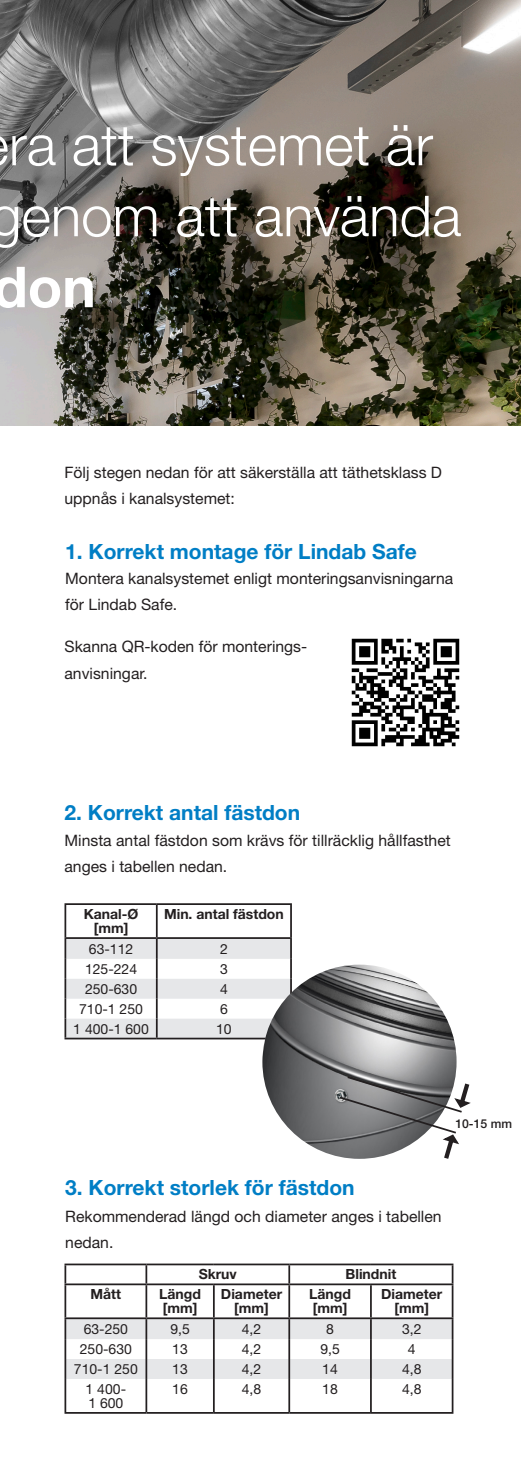
<style>
.page{position:relative;width:521px;height:1474px;background:#fff}
.page>*{position:absolute;margin:0;border:0;box-sizing:border-box;transform-origin:0 0}
.t1{font:300 56.52px/70.9px "Helvetica Neue LT Pro";color:#fff;text-align:center}
.t2{font:700 56.52px "Helvetica Neue LT Pro";color:#fff}
.Rubrik_bröd{font:700 21px "Helvetica Neue LT Pro";color:#007ec5}
.t3{font:15.75px/26.2px "Helvetica Neue LT Pro";color:#231f20}
.t4{font:14px/14px "Helvetica Neue LT Pro";color:#231f20}
.t5{font:700 14px/14px "Helvetica Neue LT Pro";color:#231f20}
.t6{font:500 12.25px "Helvetica Neue LT Pro";color:#231f20}
</style>
<div class="page">
<img style="left:0;top:0;width:521px;height:425px">
<hr style="left:64px;top:1263px;width:82px;height:2px;background:#231f20">
<svg style="left:64px;top:1265px;width:2px;height:18px"></svg>
<hr style="left:146px;top:1263px;width:68px;height:2px;background:#231f20">
<hr style="left:214px;top:1263px;width:75px;height:2px;background:#231f20">
<hr style="left:289px;top:1263px;width:82px;height:2px;background:#231f20">
<svg style="left:288px;top:1265px;width:2px;height:18px"></svg>
<hr style="left:371px;top:1263px;width:82px;height:2px;background:#231f20">
<svg style="left:452px;top:1265px;width:1px;height:18px"></svg>
<hr style="left:64px;top:1283px;width:82px;height:2px;background:#231f20">
<hr style="left:64px;top:1285px;width:2px;height:32px;background:#231f20">
<hr style="left:146px;top:1283px;width:68px;height:2px;background:#231f20">
<hr style="left:214px;top:1283px;width:75px;height:2px;background:#231f20">
<hr style="left:213px;top:1285px;width:2px;height:32px;background:#231f20">
<hr style="left:289px;top:1283px;width:82px;height:2px;background:#231f20">
<hr style="left:288px;top:1285px;width:2px;height:32px;background:#231f20">
<hr style="left:371px;top:1283px;width:82px;height:2px;background:#231f20">
<hr style="left:370px;top:1285px;width:2px;height:32px;background:#231f20">
<hr style="left:452px;top:1285px;width:1px;height:32px;background:#231f20">
<hr style="left:64px;top:1378px;width:2px;height:33px;background:#231f20">
<hr style="left:213px;top:1378px;width:2px;height:33px;background:#231f20">
<hr style="left:288px;top:1378px;width:2px;height:33px;background:#231f20">
<hr style="left:370px;top:1378px;width:2px;height:33px;background:#231f20">
<hr style="left:452px;top:1378px;width:1px;height:33px;background:#231f20">
<hr style="left:64px;top:1411px;width:82px;height:2px;background:#231f20">
<hr style="left:146px;top:1411px;width:68px;height:2px;background:#231f20">
<hr style="left:214px;top:1411px;width:75px;height:2px;background:#231f20">
<hr style="left:289px;top:1411px;width:82px;height:2px;background:#231f20">
<hr style="left:371px;top:1411px;width:82px;height:2px;background:#231f20">
<svg style="left:145px;top:1265px;width:2px;height:18px"></svg>
<hr style="left:145px;top:1285px;width:2px;height:32px;background:#231f20">
<svg style="left:64px;top:1319px;width:389px;height:59px"></svg>
<hr style="left:145px;top:1338px;width:2px;height:20px;background:#231f20">
<hr style="left:145px;top:1358px;width:2px;height:20px;background:#231f20">
<hr style="left:145px;top:1378px;width:2px;height:33px;background:#231f20">
<hr style="left:64px;top:1317px;width:82px;height:2px;background:#231f20">
<hr style="left:146px;top:1317px;width:68px;height:2px;background:#231f20">
<hr style="left:214px;top:1317px;width:75px;height:2px;background:#231f20">
<hr style="left:289px;top:1317px;width:82px;height:2px;background:#231f20">
<hr style="left:371px;top:1317px;width:82px;height:2px;background:#231f20">
<hr style="left:64px;top:903px;width:93px;height:2px;background:#231f20">
<hr style="left:64px;top:905px;width:2px;height:32px;background:#231f20">
<hr style="left:157px;top:903px;width:135px;height:2px;background:#231f20">
<hr style="left:290px;top:905px;width:2px;height:32px;background:#231f20">
<hr style="left:156px;top:905px;width:2px;height:32px;background:#231f20">
<svg style="left:64px;top:939px;width:228px;height:98px"></svg>
<hr style="left:64px;top:1037px;width:93px;height:2px;background:#231f20">
<hr style="left:157px;top:1037px;width:135px;height:2px;background:#231f20">
<hr style="left:64px;top:937px;width:93px;height:2px;background:#231f20">
<hr style="left:157px;top:937px;width:135px;height:2px;background:#231f20">
<img style="left:262px;top:964px;width:194px;height:194px;border-radius:97px">
<img style="left:351px;top:638px;width:109px;height:109px">
<svg style="left:338px;top:1074px;width:133px;height:85px"></svg>
<h1 class="t1" style="left:-10px;top:108px;width:473px">ra att systemet är genom att använda</h1>
<h1 class="t2" style="left:-7px;top:251px;width:104px">don</h1>
<p class="t3" style="left:64px;top:458px;width:379px">Följ stegen nedan för att säkerställa att täthetsklass D uppnås i kanalsystemet:</p>
<p class="Rubrik_bröd" style="left:65px;top:538px;width:353px">1. Korrekt montage för Lindab Safe</p>
<p class="t3" style="left:65px;top:565px;width:389px">Montera kanalsystemet enligt monteringsanvisningarna för Lindab Safe.</p>
<p class="t3" style="left:64px;top:633px;width:244px">Skanna QR-koden för monterings&shy;anvisningar.</p>
<p class="Rubrik_bröd" style="left:64px;top:799px;width:237px">2. Korrekt antal fästdon</p>
<p class="t3" style="left:64px;top:826px;width:388px">Minsta antal fästdon som krävs för tillräcklig hållfasthet anges i tabellen nedan.</p>
<p class="t5" style="left:84px;top:906px;width:56px">Kanal-Ø</p>
<p class="t5" style="left:94px;top:920px;width:36px">[mm]</p>
<p class="t5" style="left:164px;top:906px;width:121px">Min. antal fästdon</p>
<p class="t4" style="left:89px;top:941px;width:46px">63-112</p>
<p class="t4" style="left:220px;top:941px;width:9px">2</p>
<p class="t4" style="left:85px;top:961px;width:54px">125-224</p>
<p class="t4" style="left:220px;top:961px;width:9px">3</p>
<p class="t4" style="left:85px;top:981px;width:54px">250-630</p>
<p class="t4" style="left:220px;top:981px;width:9px">4</p>
<p class="t4" style="left:79px;top:1001px;width:65px">710-1 250</p>
<p class="t4" style="left:220px;top:1001px;width:9px">6</p>
<p class="t4" style="left:73px;top:1021px;width:77px">1 400-1 600</p>
<p class="t4" style="left:216px;top:1021px;width:17px">10</p>
<p class="t6" style="left:455px;top:1116px;width:58px">10-15 mm</p>
<p class="Rubrik_bröd" style="left:65px;top:1174px;width:291px">3. Korrekt storlek för fästdon</p>
<p class="t3" style="left:65px;top:1202px;width:378px">Rekommenderad längd och diameter anges i tabellen nedan.</p>
<p class="t5" style="left:199px;top:1266px;width:40px">Skruv</p>
<p class="t5" style="left:345px;top:1266px;width:52px">Blindnit</p>
<p class="t5" style="left:91px;top:1286px;width:32px">Mått</p>
<p class="t5" style="left:159px;top:1286px;width:43px">Längd [mm]</p>
<p class="t5" style="left:221px;top:1286px;width:63px;text-align:center">Diameter [mm]</p>
<p class="t5" style="left:309px;top:1286px;width:43px">Längd [mm]</p>
<p class="t5" style="left:381px;top:1286px;width:63px;text-align:center">Diameter [mm]</p>
<p class="t4" style="left:84px;top:1321px;width:46px">63-250</p>
<p class="t4" style="left:170px;top:1321px;width:21px">9,5</p>
<p class="t4" style="left:242px;top:1321px;width:21px">4,2</p>
<p class="t4" style="left:326px;top:1321px;width:9px">8</p>
<p class="t4" style="left:402px;top:1321px;width:21px">3,2</p>
<p class="t4" style="left:80px;top:1341px;width:54px">250-630</p>
<p class="t4" style="left:172px;top:1341px;width:17px">13</p>
<p class="t4" style="left:242px;top:1341px;width:21px">4,2</p>
<p class="t4" style="left:320px;top:1341px;width:21px">9,5</p>
<p class="t4" style="left:408px;top:1341px;width:9px">4</p>
<p class="t4" style="left:74px;top:1361px;width:65px">710-1 250</p>
<p class="t4" style="left:172px;top:1361px;width:17px">13</p>
<p class="t4" style="left:242px;top:1361px;width:21px">4,2</p>
<p class="t4" style="left:322px;top:1361px;width:17px">14</p>
<p class="t4" style="left:402px;top:1361px;width:21px">4,8</p>
<p class="t4" style="left:86px;top:1381px;width:42px">1 400-<br>1 600</p>
<p class="t4" style="left:172px;top:1381px;width:17px">16</p>
<p class="t4" style="left:242px;top:1381px;width:21px">4,8</p>
<p class="t4" style="left:322px;top:1381px;width:17px">18</p>
<p class="t4" style="left:402px;top:1381px;width:21px">4,8</p>
</div>
